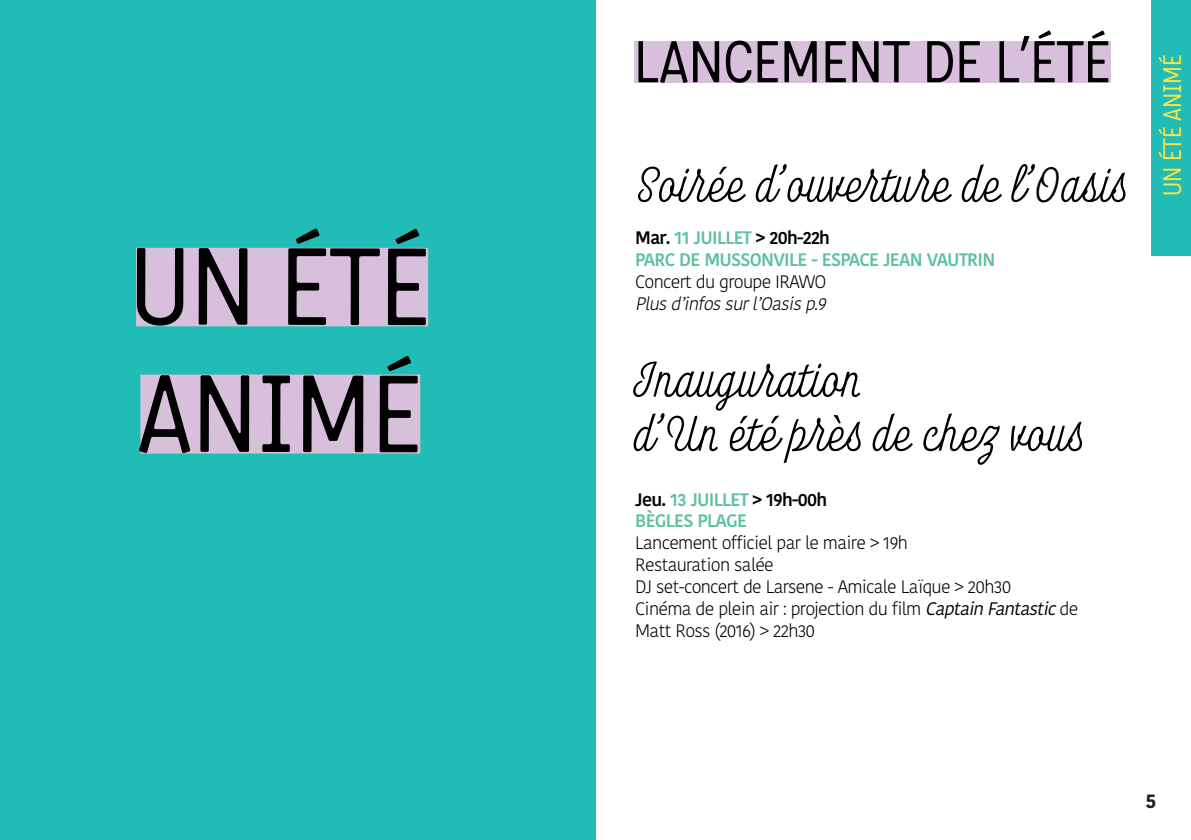
<style>
.page{position:relative;width:1191px;height:840px;background:#fff}
.page>*{position:absolute;margin:0;border:0;box-sizing:border-box;transform-origin:0 0}
.t1{font:105.8px/127px "Katarine";letter-spacing:-.005em;color:#000001}
.t2{font:56.8px "Katarine";color:#000001}
.t3{font:300 50px/54.2px "Look Script";color:#000001}
.t4{font:24.6px "Katarine";color:#f8e348}
.t5{font:700 20px "Kohinoor Telugu";color:#231f20}
.t6{font:300 18px/22px "Kohinoor Telugu";letter-spacing:-.04em;color:#000001}
.t7{font:600 18px/22px "Kohinoor Telugu";letter-spacing:-.04em;color:#5ac1a1}
.t8{font:italic 300 18px "Kohinoor Telugu";color:#000001}
.s1{color:#000001}
.s2{font-weight:400;font-style:italic}
</style>
<div class="page">
<div style="left:0;top:0;width:595px;height:839px;background:#20bcb5"></div>
<div style="left:136px;top:248px;width:292px;height:78px;background:#d8c0dc"></div>
<div style="left:634px;top:41px;width:476px;height:41px;background:#d8c0dc"></div>
<div style="left:140px;top:374px;width:280px;height:79px;background:#d8c0dc;border:2px solid #d8c0dc"></div>
<div style="left:1151px;top:0;width:40px;height:255px;background:#20bcb5"></div>
<h1 class="t1" style="left:130px;top:226px;width:302px">UN ÉTÉ<br>ANIMÉ</h1>
<h2 class="t2" style="left:634px;top:30px;width:478px">LANCEMENT DE L’ÉTÉ</h2>
<h3 class="t3" style="left:635px;top:159px;width:494px">Soirée d’ouverture de l’Oasis</h3>
<p class="t7" style="left:635px;top:226px;width:361px"><span class="s1">Mar.</span> 11 JUILLET <span class="s1">&gt; 20h-22h<br></span>PARC DE MUSSONVILE - ESPACE JEAN VAUTRIN</p>
<p class="t6" style="left:635px;top:270px;width:193px">Concert du groupe IRAWO</p>
<p class="t8" style="left:635px;top:292px;width:198px">Plusd’infossurl’Oasisp.9</p>
<h3 class="t3" style="left:631px;top:354px;width:455px">Inauguration<br>d’Un été près de chez vous</h3>
<p class="t7" style="left:635px;top:488px;width:193px"><span class="s1">Jeu.</span> 13 JUILLET <span class="s1">&gt; 19h-00h<br></span>BÈGLES PLAGE</p>
<p class="t6" style="left:635px;top:531px;width:445px">Lancement officiel par le maire &gt; 19h<br>Restauration salée<br>DJ set-concert de Larsene - Amicale Laïque &gt; 20h30<br>Cinéma de plein air : projection du film <span class="s2">CaptainFantastic</span>de Matt Ross (2016) &gt; 22h30</p>
<h3 class="t4" style="left:1158px;top:196px;width:143px;rotate:-90deg">UN ÉTÉ ANIMÉ</h3>
<p class="t5" style="left:1145px;top:788px;width:12px">5</p>
</div>
